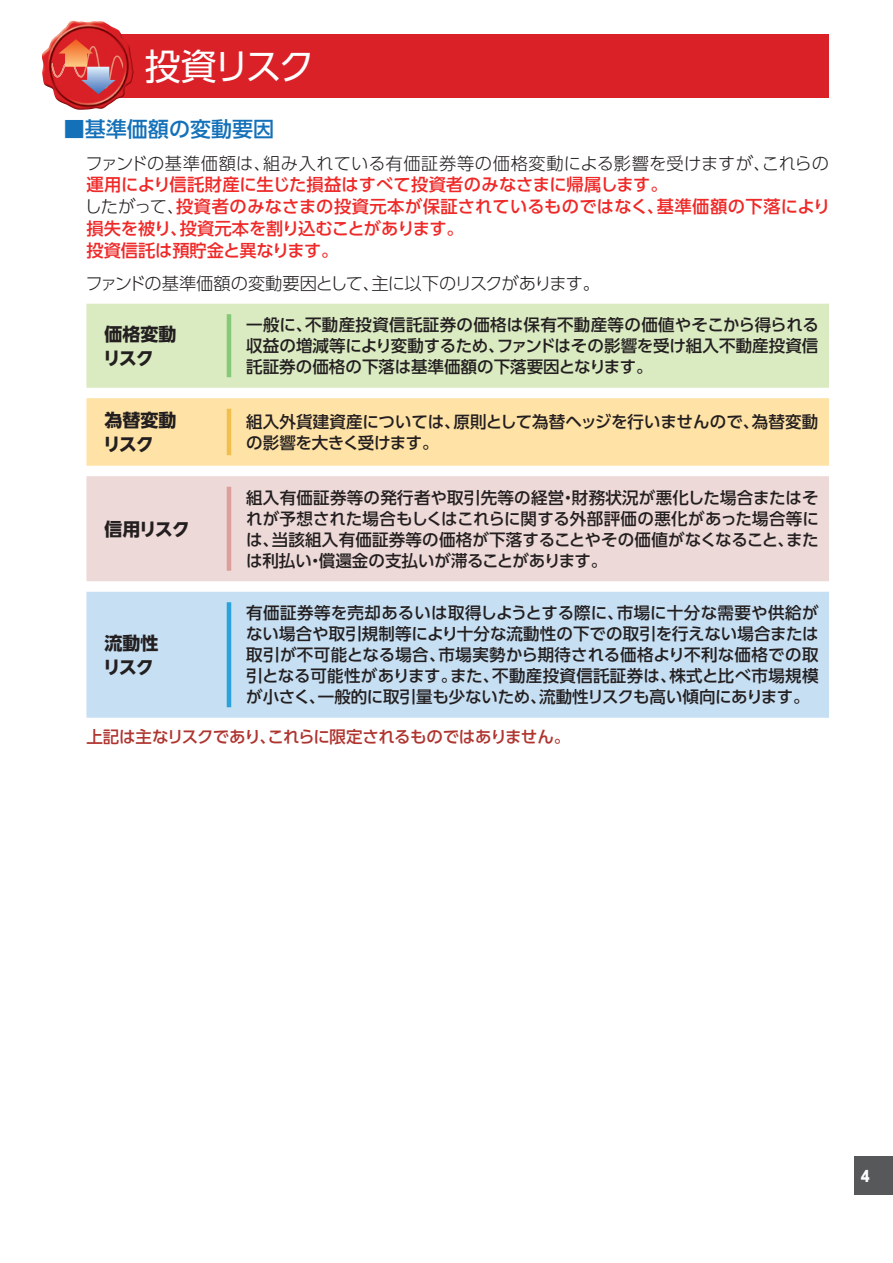
<style>
.page{position:relative;width:893px;height:1263px;background:#fff}
.page>*{position:absolute;margin:0;border:0;box-sizing:border-box;transform-origin:0 0}
.t1{font:36px "UD Shin Go Pro";letter-spacing:-.085em;color:#fff}
.t2{font:500 21px "UD Shin Go Pro";color:#1471b9}
.t3{font:700 18px/24px "UD Shin Go NT Pro";letter-spacing:-.035em;color:#231f20}
.t4{font:500 17.25px/21.8px "UD Shin Go Pro";color:#ee2928}
.t5{font:300 17.25px "UD Shin Go Pro";letter-spacing:.02em;color:#231f20}
.t6{font:300 17.25px "UD Shin Go Pro";letter-spacing:-.045em;color:#231f20}
.t7{font:500 16.5px/21px "UD Shin Go Pro";color:#231f20;text-align:justify}
.t8{font:500 16.5px "UD Shin Go Pro";letter-spacing:-.03em;color:#af3530}
.t9{font:800 15px "UD Shin Go Pro";color:#fff;scale:.9 1}
.s1{font-weight:300;color:#231f20}
</style>
<div class="page">
<div style="left:855px;top:1157px;width:38px;height:38px;background:#57585a"></div>
<div style="left:86px;top:304px;width:743px;height:84px;background:#daeac1"></div>
<div style="left:86px;top:398px;width:743px;height:68px;background:#ffe2a5"></div>
<div style="left:86px;top:476px;width:743px;height:105px;background:#edd9d7"></div>
<div style="left:86px;top:592px;width:743px;height:126px;background:#c7dff2"></div>
<hr style="left:227px;top:314px;width:4px;height:63px;background:#85c878">
<hr style="left:227px;top:409px;width:4px;height:46px;background:#f0bf4e">
<hr style="left:227px;top:487px;width:4px;height:84px;background:#db9f9c">
<hr style="left:227px;top:602px;width:4px;height:105px;background:#2aa2db">
<div style="left:83px;top:34px;width:740px;height:64px;background:#da2128"></div>
<hr style="left:825px;top:34px;width:4px;height:64px;background:#da2128">
<img style="left:42px;top:21px;width:29px;height:79px">
<img style="left:52px;top:46px;width:71px;height:43px">
<svg style="left:59px;top:39px;width:57px;height:55px"></svg>
<h1 class="t1" style="left:145px;top:37px;width:171px">投資リスク</h1>
<p class="t2" style="left:64px;top:112px;width:212px">■基準価額の変動要因</p>
<p class="t5" style="left:86px;top:149px;width:745px">ファンドの基準価額は、組み入れている有価証券等の価格変動による影響を受けますが、これらの</p>
<p class="t4" style="left:85px;top:173px;width:747px">運用により信託財産に生じた損益はすべて投資者のみなさまに帰属します。<br><span class="s1">したがって、</span>投資者のみなさまの投資元本が保証されているものではなく、基準価額の下落により損失を被り、投資元本を割り込むことがあります。<br>投資信託は預貯金と異なります。</p>
<p class="t6" style="left:86px;top:270px;width:516px">ファンドの基準価額の変動要因として、主に以下のリスクがあります。</p>
<p class="t3" style="left:103px;top:321px;width:75px">価格変動リスク</p>
<p class="t7" style="left:246px;top:314px;width:574px">一般に、不動産投資信託証券の価格は保有不動産等の価値やそこから得られる収益の増減等により変動するため、ファンドはその影響を受け組入不動産投資信託証券の価格の下落は基準価額の下落要因となります。</p>
<p class="t3" style="left:103px;top:407px;width:75px">為替変動リスク</p>
<p class="t7" style="left:246px;top:410px;width:574px">組入外貨建資産については、原則として為替ヘッジを行いませんので、為替変動の影響を大きく受けます。</p>
<p class="t3" style="left:104px;top:516px;width:87px">信用リスク</p>
<p class="t7" style="left:246px;top:486px;width:574px">組入有価証券等の発行者や取引先等の経営・財務状況が悪化した場合またはそれが予想された場合もしくはこれらに関する外部評価の悪化があった場合等には、当該組入有価証券等の価格が下落することやその価値がなくなること、または利払い・償還金の支払いが滞ることがあります。</p>
<p class="t7" style="left:246px;top:602px;width:574px">有価証券等を売却あるいは取得しようとする際に、市場に十分な需要や供給がない場合や取引規制等により十分な流動性の下での取引を行えない場合または取引が不可能となる場合、市場実勢から期待される価格より不利な価格での取引となる可能性があります。また、不動産投資信託証券は、株式と比べ市場規模が小さく、一般的に取引量も少ないため、流動性リスクも高い傾向にあります。</p>
<p class="t8" style="left:86px;top:723px;width:485px">上記は主なリスクであり、これらに限定されるものではありません。</p>
<p class="t3" style="left:103px;top:630px;width:57px">流動性リスク</p>
<p class="t9" style="left:861px;top:1163px;width:11px">4</p>
</div>
